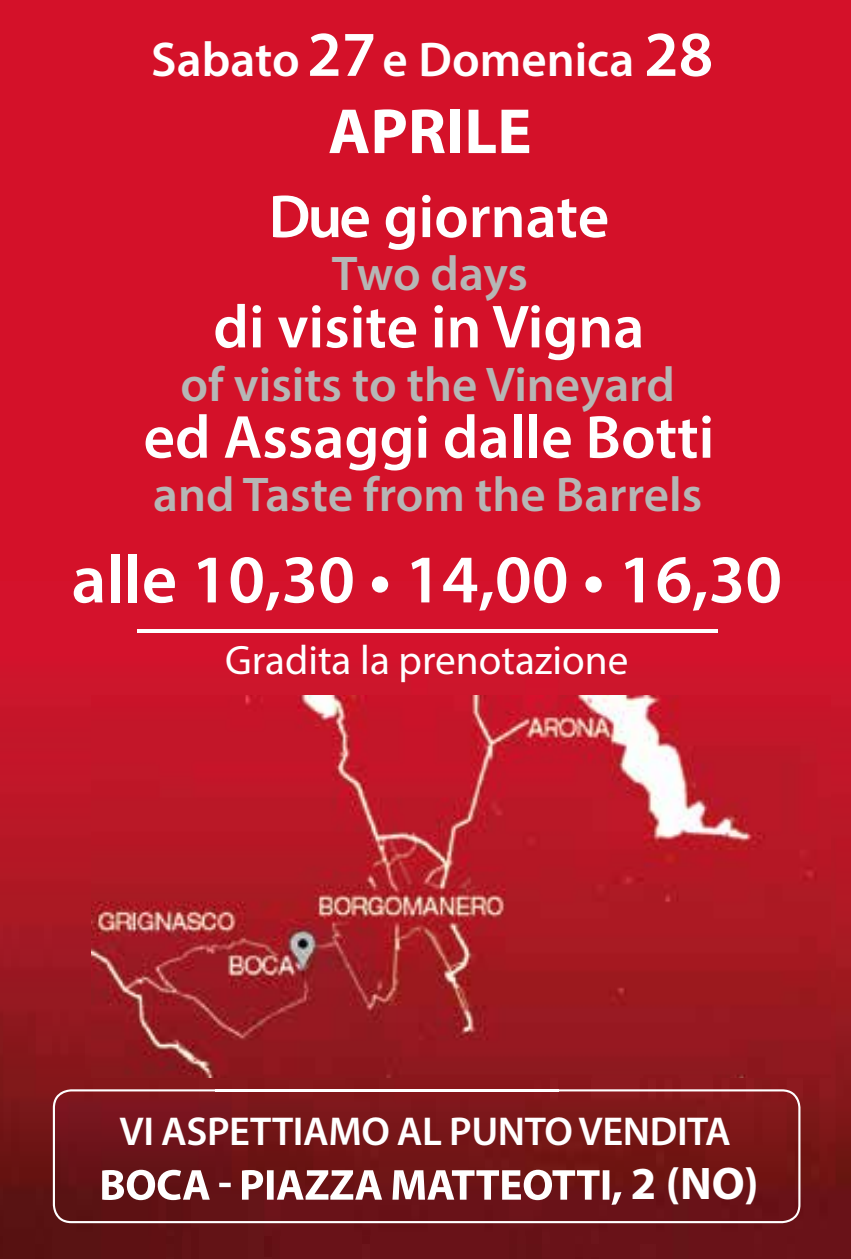
<style>
.page{position:relative;width:851px;height:1259px;background:#fff}
.page>*{position:absolute;margin:0;border:0;box-sizing:border-box;transform-origin:0 0}
.t1{font:700 104.1px "Myriad Pro";color:#fff;scale:.44 1}
.t2{font:600 68.7px "Myriad Pro";color:#fff}
.t3{font:700 64.2px "Myriad Pro";color:#fff}
.t4{font:600 61.2px/110.4px "Myriad Pro";color:#fff;text-align:center}
.t5{font:600 48.9px "Myriad Pro";color:#b6b6b5}
.t6{font:600 48.9px "Myriad Pro";color:#fff}
.t7{font:700 45.9px "Myriad Pro";color:#fff}
.t8{font:41.1px "Myriad Pro";color:#fff}
.t9{font:600 40.5px "Myriad Pro";letter-spacing:-.01em;color:#fff}
.s1{font-size:64.2px}
</style>
<div class="page">
<div style="left:0;top:0;width:850px;height:581px;background:#d41129"></div>
<img style="left:0;top:581px;width:850px;height:655px">
<svg style="left:137px;top:628px;width:580px;height:4px"></svg>
<svg style="left:53px;top:1089px;width:747px;height:134px;background:#781e20"></svg>
<hr style="left:216px;top:1089px;width:343px;height:2px;background:#fff">
<svg style="left:102px;top:1169px;width:519px;height:35px"></svg>
<img style="left:91px;top:695px;width:739px;height:382px">
<svg style="left:0;top:1236px;width:851px;height:23px;background:#651216"></svg>
<p class="t6" style="left:151px;top:28px;width:563px">Sabato <span class="s1">27</span>e Domenica <span class="s1">28</span></p>
<h3 class="t3" style="left:328px;top:90px;width:205px">APRILE</h3>
<p class="t4" style="left:143px;top:160px;width:572px">Due giornate<br>di visite in Vigna<br>ed Assaggi dalle Botti</p>
<p class="t5" style="left:331px;top:243px;width:198px">Two days</p>
<p class="t5" style="left:180px;top:353px;width:496px">of visits to the Vineyard</p>
<p class="t5" style="left:153px;top:463px;width:550px">and Taste from the Barrels</p>
<h2 class="t2" style="left:71px;top:535px;width:712px">alle 10,30 • 14,00 • 16,30</h2>
<p class="t8" style="left:225px;top:635px;width:404px">Gradita la prenotazione</p>
<h1 class="t1" style="left:631px;top:1050px;width:291px">2 (NO)</h1>
<p class="t9" style="left:119px;top:1105px;width:612px">VI ASPETTIAMO AL PUNTOVENDITA</p>
<p class="t7" style="left:631px;top:1154px;width:129px">2 (NO)</p>
</div>
